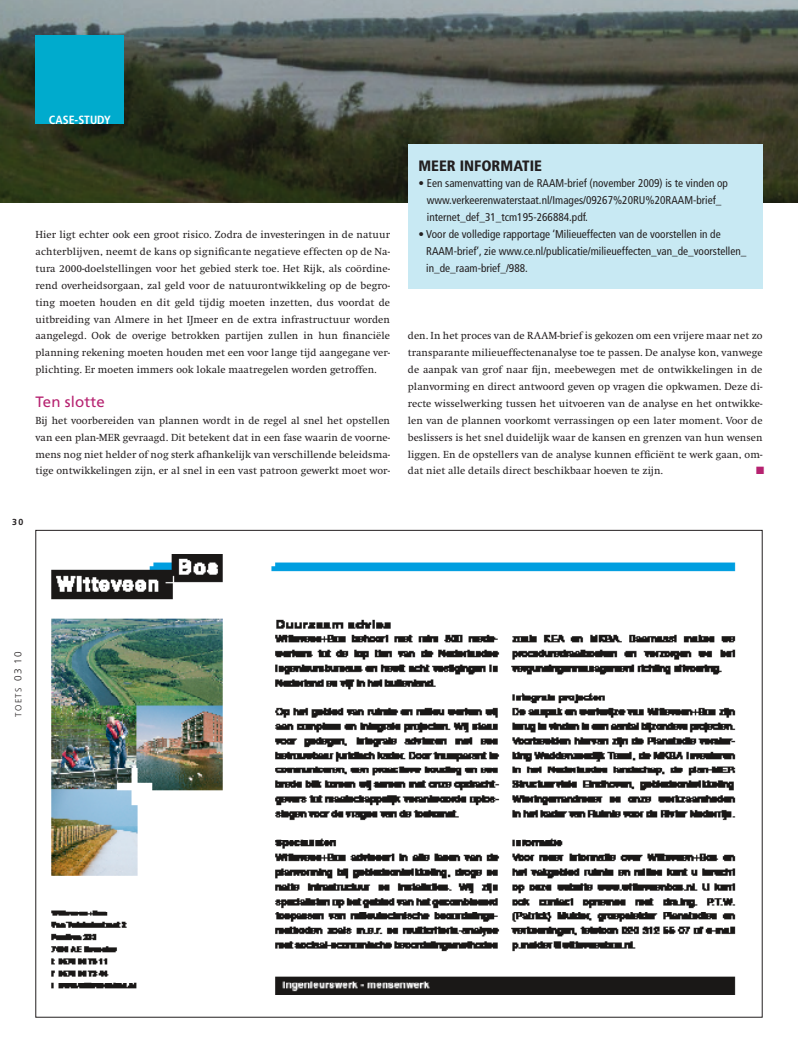
<style>
.page{position:relative;width:798px;height:1053px;background:#fff}
.page>*{position:absolute;margin:0;border:0;box-sizing:border-box;transform-origin:0 0}
._12_kaderkop{font:900 condensed 15px "Frutiger";color:#231f20}
._05_tussenkop{font:15px "Frutiger";letter-spacing:.01em;color:#b62270}
._00_rubriek{font:700 condensed 11.88px "Frutiger";color:#fff}
._13_kadertekst{font:condensed 11.25px/16.9px "Frutiger";color:#231f20}
._06_broodtekst{font:10.62px/16.9px "Swift";letter-spacing:.005em;color:#231f20;text-align:justify}
._06_broodtekst-2{font:10.62px "Zapf Dingbats ITC";color:#b62270}
.t1{font:300 8.75px "Frutiger";letter-spacing:.14em;color:#231f20}
.t2{font:700 8.75px "Frutiger";color:#231f20}
.s1{font-size:10px}
</style>
<div class="page">
<img style="left:0;top:0;width:797px;height:202px">
<div style="left:35px;top:35px;width:89px;height:89px;background:#00abcd"></div>
<img style="left:51px;top:554px;width:685px;height:440px">
<div style="left:407px;top:144px;width:355px;height:145px;background:#c8e9f3"></div>
<p class="_00_rubriek" style="left:49px;top:113px;width:63px">CASE-STUDY</p>
<p class="_06_broodtekst" style="left:35px;top:226px;width:356px">Hier ligt echter ook een groot risico. Zodra de investeringen in de natuur achterblijven, neemt de kans op significante negatieve effecten op de Na&shy;tura 2000-doelstellingen voor het gebied sterk toe. Het Rijk, als coördine&shy;rend overheidsorgaan, zal geld voor de natuurontwikkeling op de begro&shy;ting moeten houden en dit geld tijdig moeten inzetten, dus voordat de uitbreiding van Almere in het IJmeer en de extra infrastructuur worden aangelegd. Ook de overige betrokken partijen zullen in hun financiële planning rekening moeten houden met een voor lange tijd aangegane ver&shy;plichting. Er moeten immers ook lokale maatregelen worden getroffen.</p>
<p class="_05_tussenkop" style="left:35px;top:393px;width:71px">Ten slotte</p>
<p class="_06_broodtekst" style="left:35px;top:412px;width:356px">Bij het voorbereiden van plannen wordt in de regel al snel het opstellen van een plan-MER gevraagd. Dit betekent dat in een fase waarin de voorne&shy;mens nog niet helder of nog sterk afhankelijk van verschillende beleidsma&shy;tige ontwikkelingen zijn, er al snel in een vast patroon gewerkt moet wor-</p>
<p class="t2" style="left:12px;top:517px;width:12px">30</p>
<p class="_12_kaderkop" style="left:418px;top:156px;width:93px">MEER INFORMAT</p>
<p class="_12_kaderkop" style="left:529px;top:156px;width:12px">IE</p>
<p class="_13_kadertekst" style="left:426px;top:175px;width:302px;text-indent:-8px">• Een samenvatting van de RAAM-brief (november 2009) is te vinden op www.verkeerenwaterstaat.nl/Images/09267%20RU%20RAAM-brief_ internet_def_31_tcm195-266884.pdf.</p>
<p class="_13_kadertekst" style="left:426px;top:226px;width:321px;text-indent:-8px">• Voor de volledige rapportage ‘Milieueffecten van de voorstellen in de<br>RAAM-brief’, zie www.ce.nl/publicatie/milieueffecten_van_de_voorstellen_ in_de_raam-brief_/988.</p>
<p class="_06_broodtekst" style="left:407px;top:327px;width:356px">den. In het proces van de RAAM-brief is gekozen om een vrijere maar net zo transparante milieueffectenanalyse toe te passen. De analyse kon, vanwege de aanpak van grof naar fijn, meebewegen met de ontwikkelingen in de planvorming en direct antwoord geven op vragen die opkwamen. Deze di&shy;recte wisselwerking tussen het uitvoeren van de analyse en het ontwikke&shy;len van de plannen voorkomt verrassingen op een later moment. Voor de beslissers is het snel duidelijk waar de kansen en grenzen van hun wensen liggen. En de opstellers van de analyse kunnen efficiënt te werk gaan, om&shy;dat niet alle details direct beschikbaar hoeven te zijn.</p>
<p class="_06_broodtekst-2" style="left:755px;top:466px;width:10px">■</p>
<p class="t1" style="left:13px;top:716px;width:67px;rotate:-90deg">TOETS <span class="s1">03 10</span></p>
</div>
